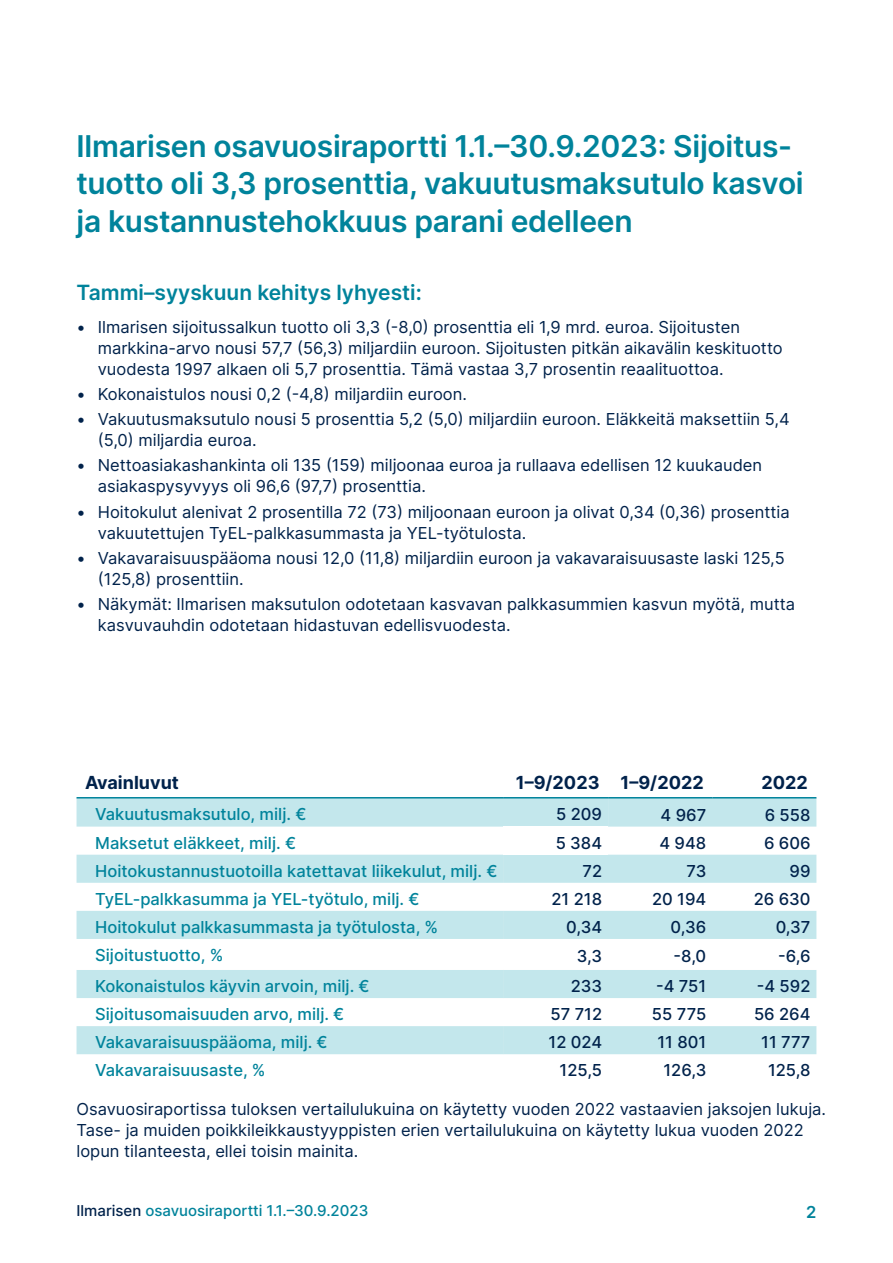
<style>
.page{position:relative;width:893px;height:1263px;background:#fff}
.page>*{position:absolute;margin:0;border:0;box-sizing:border-box;transform-origin:0 0}
.H2{font:600 30px/37.5px "Inter";letter-spacing:-.01em;color:#00839b}
.H3_-_Väliotsikko{font:600 21px "Inter";color:#00839b}
.Avainluvut_-_header{font:700 18px "Inter";color:#00224b}
.Leipis_-_lista{font:16.5px/21px "Inter";color:#00224b}
.Avainluvut_leipis{font:500 16.5px "Inter";color:#00839b}
.Leipis{font:16.5px/21px "Inter";color:#00224b}
.Avainluvut_-_luvut{font:500 16.5px "Inter";color:#00224b}
.t1{font:600 16.5px "Inter";color:#00839b}
.t2{font:500 15px "Inter";color:#00839b}
.s1{color:#00224b}
</style>
<div class="page">
<svg style="left:77px;top:798px;width:427px;height:256px;fill:#c3e7ec"></svg>
<svg style="left:504px;top:798px;width:312px;height:256px;fill:#c3e7ec"></svg>
<div style="left:504px;top:827px;width:104px;height:28px;background:#fff"></div>
<hr style="left:77px;top:797px;width:427px;height:1px;background:#00839b">
<hr style="left:504px;top:797px;width:104px;height:1px;background:#00839b">
<hr style="left:608px;top:797px;width:104px;height:1px;background:#00839b">
<hr style="left:712px;top:797px;width:104px;height:1px;background:#00839b">
<h2 class="H2" style="left:77px;top:126px;width:729px">Ilmarisen osavuosiraportti 1.1.–30.9.2023: Sijoitus&shy;tuotto oli 3,3 prosenttia, vakuutusmaksutulo kasvoi ja kustannustehokkuus parani edelleen</h2>
<h3 class="H3_-_Väliotsikko" style="left:77px;top:277px;width:347px">Tammi–syyskuun kehitys lyhyesti:</h3>
<p class="Leipis_-_lista" style="left:98px;top:316px;width:686px;text-indent:-21px">• Ilmarisen sijoitussalkun tuotto oli 3,3 (-8,0) prosenttia eli 1,9 mrd. euroa. Sijoitusten markkina-arvo nousi 57,7 (56,3) miljardiin euroon. Sijoitusten pitkän aikavälin keskituotto vuodesta 1997 alkaen oli 5,7 prosenttia. Tämä vastaa 3,7 prosentin reaalituottoa.</p>
<p class="Leipis_-_lista" style="left:77px;top:383px;width:392px">• Kokonaistulos nousi 0,2 (-4,8) miljardiin euroon.</p>
<p class="Leipis_-_lista" style="left:98px;top:408px;width:693px;text-indent:-21px">• Vakuutusmaksutulo nousi 5 prosenttia 5,2 (5,0) miljardiin euroon. Eläkkeitä maksettiin 5,4 (5,0) miljardia euroa.</p>
<p class="Leipis_-_lista" style="left:98px;top:455px;width:666px;text-indent:-21px">• Nettoasiakashankinta oli 135 (159) miljoonaa euroa ja rullaava edellisen 12 kuukauden asiakaspysyvyys oli 96,6 (97,7) prosenttia.</p>
<p class="Leipis_-_lista" style="left:98px;top:501px;width:693px;text-indent:-21px">• Hoitokulut alenivat 2 prosentilla 72 (73) miljoonaan euroon ja olivat 0,34 (0,36) prosenttia vakuutettujen TyEL-palkkasummasta ja YEL-työtulosta.</p>
<p class="Leipis_-_lista" style="left:98px;top:547px;width:688px;text-indent:-21px">• Vakavaraisuuspääoma nousi 12,0 (11,8) miljardiin euroon ja vakavaraisuusaste laski 125,5 (125,8) prosenttiin.</p>
<p class="Leipis_-_lista" style="left:98px;top:593px;width:699px;text-indent:-21px">• Näkymät: Ilmarisen maksutulon odotetaan kasvavan palkkasummien kasvun myötä, mutta kasvuvauhdin odotetaan hidastuvan edellisvuodesta.</p>
<p class="Avainluvut_-_header" style="left:85px;top:770px;width:95px">Avainluvut</p>
<p class="Avainluvut_-_header" style="left:516px;top:770px;width:85px">1–9/2023</p>
<p class="Avainluvut_-_header" style="left:621px;top:770px;width:85px">1–9/2022</p>
<p class="Avainluvut_-_header" style="left:761px;top:770px;width:48px">2022</p>
<p class="Avainluvut_leipis" style="left:95px;top:802px;width:213px">Vakuutusmaksutulo, milj. €</p>
<p class="Avainluvut_-_luvut" style="left:556px;top:802px;width:47px">5 209</p>
<p class="Avainluvut_-_luvut" style="left:661px;top:802px;width:47px">4 967</p>
<p class="Avainluvut_-_luvut" style="left:765px;top:802px;width:47px">6 558</p>
<p class="Avainluvut_leipis" style="left:95px;top:830px;width:202px">Maksetut eläkkeet, milj. €</p>
<p class="Avainluvut_-_luvut" style="left:556px;top:830px;width:48px">5 384</p>
<p class="Avainluvut_-_luvut" style="left:659px;top:831px;width:48px">4 948</p>
<p class="Avainluvut_-_luvut" style="left:764px;top:831px;width:48px">6 606</p>
<p class="Avainluvut_leipis" style="left:95px;top:859px;width:404px">Hoitokustannustuotoilla katettavat liikekulut, milj. €</p>
<p class="Avainluvut_-_luvut" style="left:582px;top:859px;width:21px">72</p>
<p class="Avainluvut_-_luvut" style="left:686px;top:859px;width:21px">73</p>
<p class="Avainluvut_-_luvut" style="left:789px;top:859px;width:22px">99</p>
<p class="Avainluvut_leipis" style="left:95px;top:887px;width:326px">TyEL-palkkasumma ja YEL-työtulo, milj. €</p>
<p class="Avainluvut_-_luvut" style="left:551px;top:887px;width:52px">21 218</p>
<p class="Avainluvut_-_luvut" style="left:652px;top:887px;width:56px">20 194</p>
<p class="Avainluvut_-_luvut" style="left:754px;top:887px;width:58px">26 630</p>
<p class="Avainluvut_leipis" style="left:95px;top:915px;width:344px">Hoitokulut palkkasummasta ja työtulosta, %</p>
<p class="Avainluvut_-_luvut" style="left:566px;top:915px;width:37px">0,34</p>
<p class="Avainluvut_-_luvut" style="left:671px;top:915px;width:37px">0,36</p>
<p class="Avainluvut_-_luvut" style="left:776px;top:915px;width:36px">0,37</p>
<p class="Avainluvut_leipis" style="left:95px;top:943px;width:130px">Sijoitustuotto, %</p>
<p class="Avainluvut_-_luvut" style="left:577px;top:944px;width:27px">3,3</p>
<p class="Avainluvut_-_luvut" style="left:674px;top:944px;width:34px">-8,0</p>
<p class="Avainluvut_-_luvut" style="left:778px;top:944px;width:34px">-6,6</p>
<p class="Avainluvut_leipis" style="left:95px;top:974px;width:276px">Kokonaistulos käyvin arvoin, milj. €</p>
<p class="Avainluvut_-_luvut" style="left:571px;top:974px;width:33px">233</p>
<p class="Avainluvut_-_luvut" style="left:656px;top:974px;width:52px">-4 751</p>
<p class="Avainluvut_-_luvut" style="left:757px;top:974px;width:55px">-4 592</p>
<p class="Avainluvut_leipis" style="left:95px;top:1002px;width:251px">Sijoitusomaisuuden arvo, milj. €</p>
<p class="Avainluvut_-_luvut" style="left:550px;top:1002px;width:53px">57 712</p>
<p class="Avainluvut_-_luvut" style="left:652px;top:1002px;width:56px">55 775</p>
<p class="Avainluvut_-_luvut" style="left:754px;top:1002px;width:58px">56 264</p>
<p class="Avainluvut_leipis" style="left:95px;top:1030px;width:234px">Vakavaraisuuspääoma, milj. €</p>
<p class="Avainluvut_-_luvut" style="left:548px;top:1030px;width:55px">12 024</p>
<p class="Avainluvut_-_luvut" style="left:657px;top:1030px;width:50px">11 801</p>
<p class="Avainluvut_-_luvut" style="left:761px;top:1030px;width:51px">11 777</p>
<p class="Avainluvut_leipis" style="left:95px;top:1058px;width:172px">Vakavaraisuusaste, %</p>
<p class="Avainluvut_-_luvut" style="left:560px;top:1058px;width:44px">125,5</p>
<p class="Avainluvut_-_luvut" style="left:663px;top:1058px;width:44px">126,3</p>
<p class="Avainluvut_-_luvut" style="left:768px;top:1058px;width:44px">125,8</p>
<p class="Leipis" style="left:77px;top:1098px;width:751px">Osavuosiraportissa tuloksen vertailulukuina on käytetty vuoden 2022 vastaavien jaksojen lukuja.<br>Tase- ja muiden poikkileikkaustyyppisten erien vertailulukuina on käytetty lukua vuoden 2022 lopun tilanteesta, ellei toisin mainita.</p>
<p class="t2" style="left:77px;top:1200px;width:293px"><span class="s1">Ilmarisen</span> osavuosiraportti 1.1.–30.9.2023</p>
<p class="t1" style="left:806px;top:1200px;width:12px">2</p>
</div>
